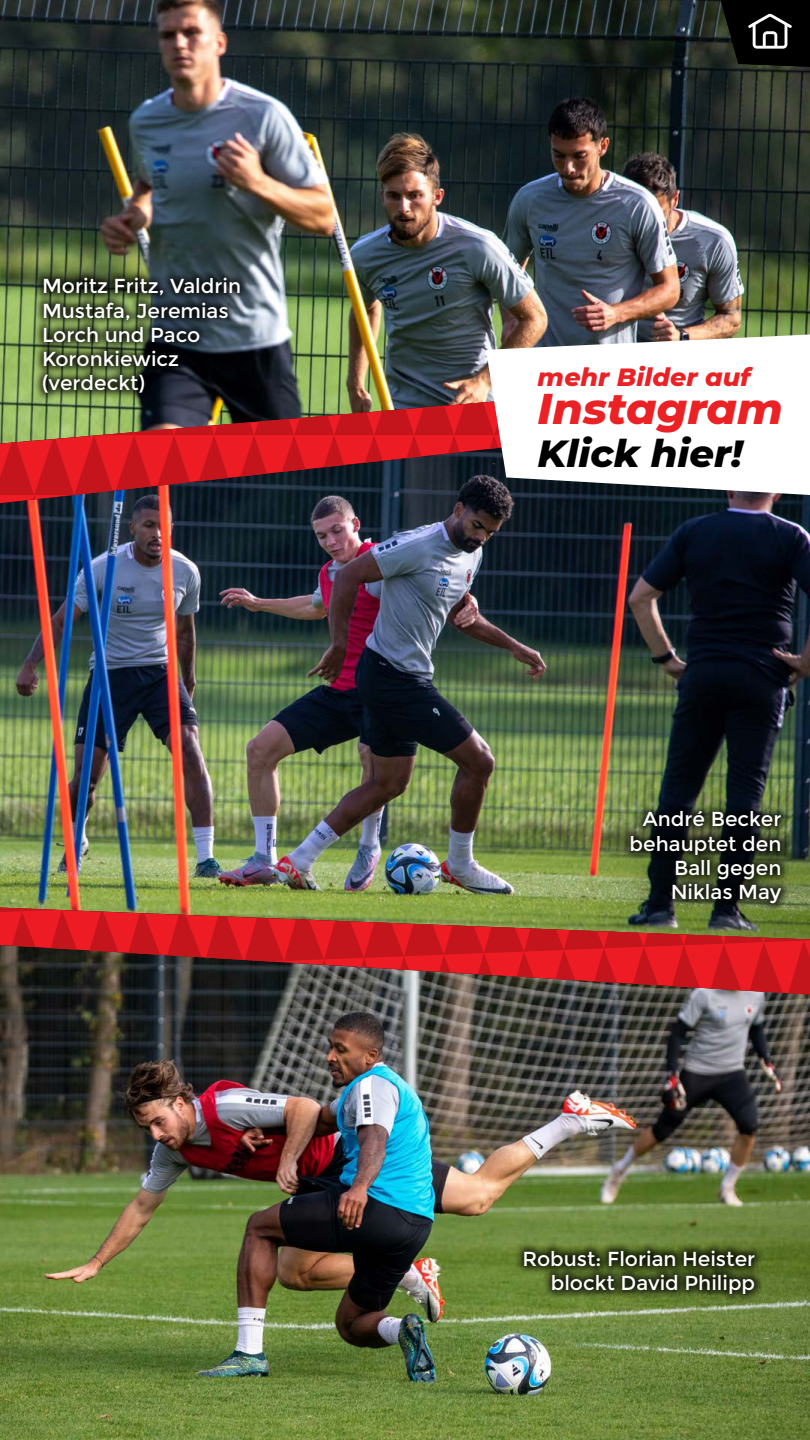
<style>
.page{position:relative;width:810px;height:1440px;background:#fff}
.page>*{position:absolute;margin:0;border:0;box-sizing:border-box;transform-origin:0 0}
.t1{font:italic 800 43.95px "Montserrat";color:#eb2225}
.t2{font:italic 800 38.55px "Montserrat";color:#000}
.t3{font:italic 800 25.42px "Montserrat";color:#eb2225}
.t4{font:20.25px/24.3px "Montserrat";color:#fff;text-align:right}
</style>
<div class="page">
<img style="left:0;top:503px;width:810px;height:405px">
<img style="left:0;top:995px;width:810px;height:445px">
<img style="left:0;top:0;width:810px;height:375px">
<svg style="left:0;top:908px;width:810px;height:87px;background:#5e5a34"></svg>
<svg style="left:128px;top:913px;width:32px;height:42px"></svg>
<svg style="left:0;top:908px;width:119px;height:66px;background:#992524"></svg>
<svg style="left:167px;top:915px;width:643px;height:80px;background:#a4342e"></svg>
<img style="left:0;top:375px;width:691px;height:128px">
<div style="left:621px;top:801px;width:170px;height:112px;background:#000;opacity:.75"></div>
<svg style="left:486px;top:334px;width:324px;height:161px"></svg>
<div style="left:33px;top:269px;width:216px;height:134px;background:#000;opacity:.75"></div>
<div style="left:514px;top:1241px;width:251px;height:63px;background:#000;opacity:.75"></div>
<svg style="left:721px;top:0;width:89px;height:67px;background:#181918"></svg>
<p class="t4" style="left:42px;top:274px;width:201px;text-align:left">Moritz Fritz, Valdrin<br>Mustafa, Jeremias<br>Lorch und Paco<br>Koronkiewicz (verdeckt)</p>
<p class="t3" style="left:538px;top:358px;width:215px">mehr Bilder auf</p>
<h1 class="t1" style="left:538px;top:377px;width:247px">Instagram</h1>
<h2 class="t2" style="left:538px;top:425px;width:207px">Klick hier!</h2>
<p class="t4" style="left:630px;top:807px;width:153px">André Becker behauptet den<br>Ball gegen<br>Niklas May</p>
<p class="t4" style="left:523px;top:1247px;width:234px">Robust: Florian Heister blockt David Philipp</p>
</div>
